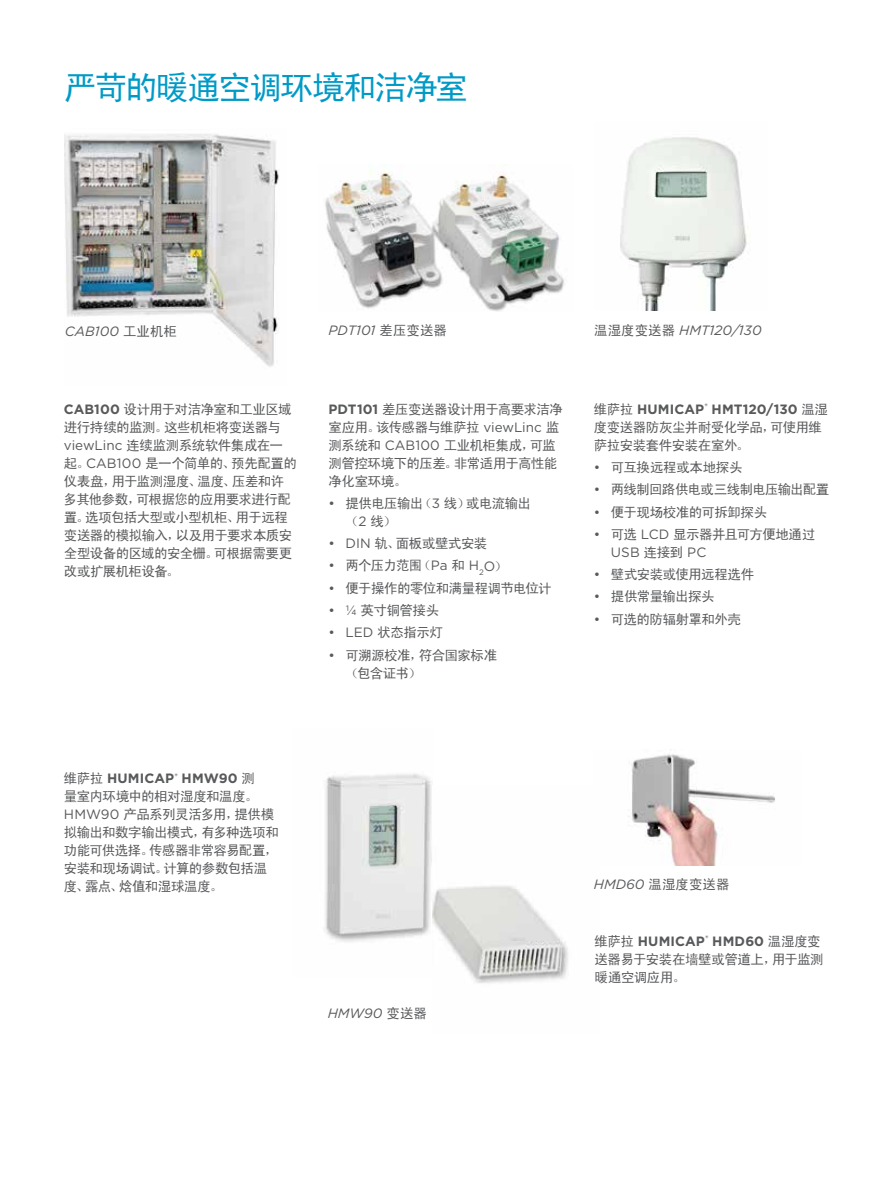
<style>
.page{position:relative;width:893px;height:1191px;background:#fff}
.page>*{position:absolute;margin:0;border:0;box-sizing:border-box;transform-origin:0 0}
.t1{font:33px "Sim Hei";letter-spacing:-.065em;color:#009ac7}
.t2{font:13.5px/18px "Sim Hei";letter-spacing:-.04em;color:#58595b}
.t3{font:700 13.5px "Gotham";letter-spacing:.005em;color:#58595b}
.t4{font:italic 13.5px "Gotham";color:#58595b}
.t5{font:13.5px "Gotham";color:#58595b}
.s1{font-family:"Sim Hei";font-style:normal}
.s2{font-family:"Gotham";font-weight:700}
.s3{font-family:"Gotham"}
.s4{font-family:"Sim Hei";font-weight:400}
.s5{font-family:"Sim Hei"}
.s6{font-family:"Gotham";font-style:italic}
</style>
<div class="page">
<img style="left:324px;top:773px;width:108px;height:169px">
<img style="left:432px;top:886px;width:136px;height:97px">
<img style="left:628px;top:749px;width:147px;height:116px">
<img style="left:65px;top:134px;width:214px;height:233px">
<img style="left:325px;top:165px;width:240px;height:146px">
<img style="left:620px;top:137px;width:127px;height:174px">
<h1 class="t1" style="left:64px;top:71px;width:406px">严苛的暖通空调环境和洁净室</h1>
<p class="t4" style="left:65px;top:322px;width:114px">CAB100 <span class="s1">工业机柜</span></p>
<p class="t4" style="left:328px;top:321px;width:120px">PDT101 <span class="s1">差压变送器</span></p>
<p class="t2" style="left:64px;top:400px;width:235px"><span class="s2">CAB100</span> 设计用于对洁净室和工业区域进行持续的监测。这些机柜将变送器与<span class="s3">viewLinc</span> 连续监测系统软件集成在一起。<span class="s3">CAB100</span> 是一个简单的、预先配置的仪表盘，用于监测湿度、温度、压差和许多其他参数，可根据您的应用要求进行配置。选项包括大型或小型机柜、用于远程变送器的模拟输入，以及用于要求本质安全型设备的区域的安全栅。可根据需要更改或扩展机柜设备。</p>
<p class="t2" style="left:328px;top:400px;width:236px"><span class="s2">PDT101</span> 差压变送器设计用于高要求洁净室应用。该传感器与维萨拉 <span class="s3">viewLinc</span> 监测系统和 <span class="s3">CAB100</span> 工业机柜集成，可监测管控环境下的压差。非常适用于高性能净化室环境。</p>
<p class="t2" style="left:345px;top:494px;width:187px;text-indent:-17px"><span class="s3">•</span> 提供电压输出（<span class="s3">3</span> 线）或电流输出（<span class="s3">2</span> 线）</p>
<p class="t2" style="left:328px;top:534px;width:160px"><span class="s3">• DIN</span> 轨、面板或壁式安装</p>
<p class="t2" style="left:328px;top:556px;width:180px"><span class="s3">•</span> 两个压力范围（<span class="s3">Pa</span> 和 <span class="s3">H</span><sub>2</sub><span class="s3">O</span>）</p>
<p class="t2" style="left:328px;top:579px;width:225px"><span class="s3">•</span> 便于操作的零位和满量程调节电位计</p>
<p class="t2" style="left:328px;top:601px;width:112px"><span class="s3">• ¼</span> 英寸铜管接头</p>
<p class="t2" style="left:328px;top:623px;width:116px"><span class="s3">• LED</span> 状态指示灯</p>
<p class="t2" style="left:345px;top:646px;width:153px;text-indent:-17px"><span class="s3">•</span> 可溯源校准，符合国家标准（包含证书）</p>
<p class="t4" style="left:594px;top:321px;width:169px"><span class="s1">温湿度变送器</span> HMT120/130</p>
<p class="t3" style="left:594px;top:400px;width:236px"><span class="s4">维萨拉</span> HUMICAP<sup>®</sup> HMT120/130 <span class="s4">温湿</span></p>
<p class="t2" style="left:594px;top:418px;width:230px">度变送器防灰尘并耐受化学品，可使用维萨拉安装套件安装在室外。</p>
<p class="t2" style="left:594px;top:458px;width:150px"><span class="s3">•</span> 可互换远程或本地探头</p>
<p class="t2" style="left:594px;top:480px;width:237px"><span class="s3">•</span> 两线制回路供电或三线制电压输出配置</p>
<p class="t2" style="left:594px;top:502px;width:175px"><span class="s3">•</span> 便于现场校准的可拆卸探头</p>
<p class="t2" style="left:594px;top:525px;width:223px"><span class="s3">•</span> 可选 <span class="s3">LCD</span> 显示器并且可方便地通过</p>
<p class="t5" style="left:611px;top:543px;width:97px">USB <span class="s5">连接到</span> PC</p>
<p class="t2" style="left:594px;top:565px;width:162px"><span class="s3">•</span> 壁式安装或使用远程选件</p>
<p class="t2" style="left:594px;top:587px;width:122px"><span class="s3">•</span> 提供常量输出探头</p>
<p class="t2" style="left:594px;top:609px;width:149px"><span class="s3">•</span> 可选的防辐射罩和外壳</p>
<p class="t3" style="left:64px;top:769px;width:193px"><span class="s4">维萨拉</span> HUMICAP<sup>®</sup> HMW90 <span class="s4">测</span></p>
<p class="t2" style="left:64px;top:787px;width:217px">量室内环境中的相对湿度和温度。<br><span class="s3">HMW90</span> 产品系列灵活多用，提供模拟输出和数字输出模式，有多种选项和功能可供选择。传感器非常容易配置，安装和现场调试。计算的参数包括温度、露点、焓值和湿球温度。</p>
<p class="t4" style="left:328px;top:1004px;width:101px">HMW90 <span class="s1">变送器</span></p>
<p class="t2" style="left:594px;top:875px;width:137px"><span class="s6">HMD60</span> 温湿度变送器</p>
<p class="t3" style="left:595px;top:932px;width:228px"><span class="s4">维萨拉</span> HUMICAP<sup>®</sup> HMD60 <span class="s4">温湿度变</span></p>
<p class="t2" style="left:595px;top:949px;width:231px">送器易于安装在墙壁或管道上，用于监测暖通空调应用。</p>
</div>
